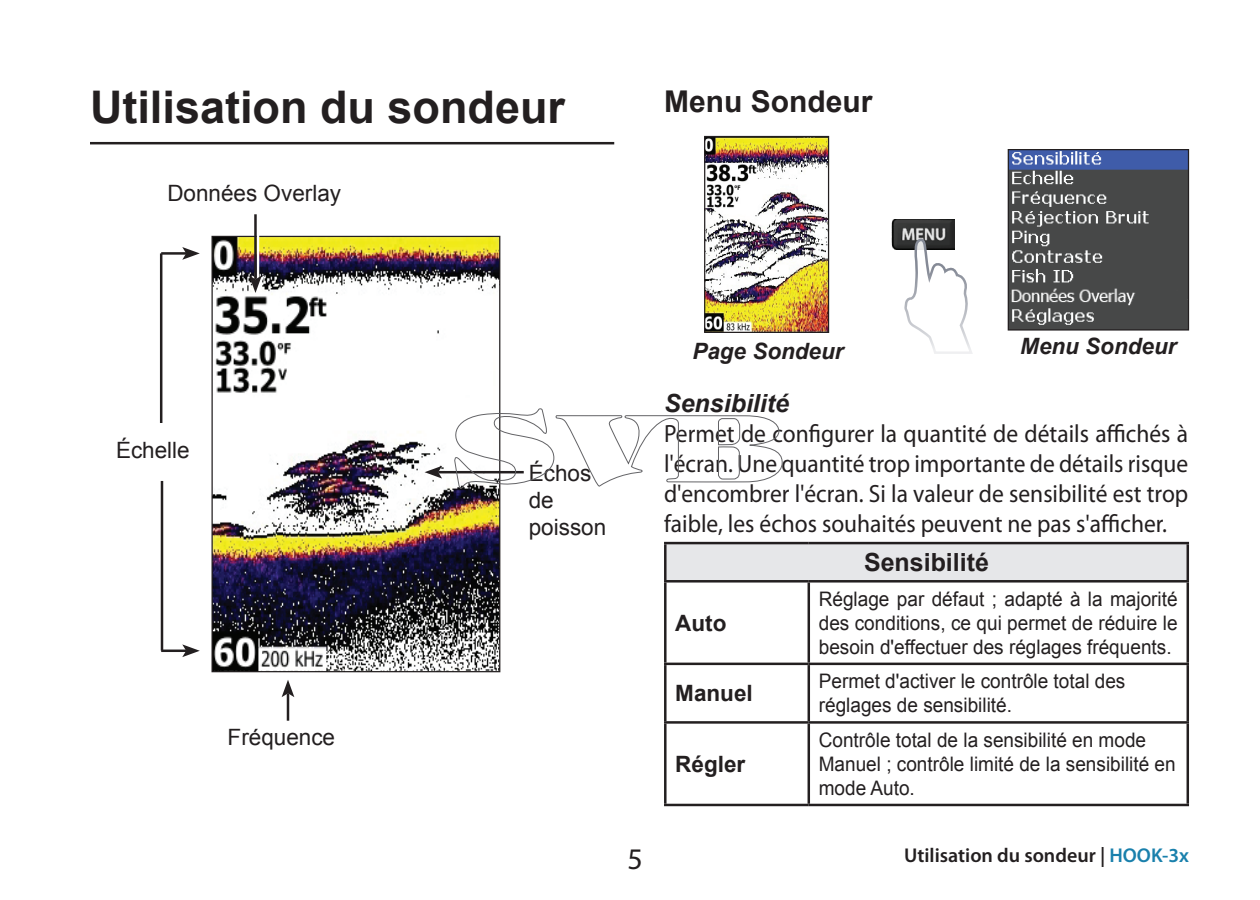
<style>
.page{position:relative;width:1260px;height:900px;background:#fff}
.page>*{position:absolute;margin:0;border:0;box-sizing:border-box;transform-origin:0 0}
.t1{font:700 45px "Arial";color:#231f20}
.t2{font:700 30px "Arial";color:#231f20}
.t3{font:30px "Myriad Pro";color:#231f20}
.t4{font:25px/30px "Myriad Pro";color:#231f20;text-align:justify;scale:.94 1}
.t5{font:italic 700 25px "Arial";color:#231f20}
.t6{font:700 25px "Arial";color:#231f20}
.t7{font:22.5px/27px "Arial";color:#231f20}
.t8{font:italic 700 22.5px "Arial";color:#231f20}
.t9{font:700 22.5px "Arial";color:#231f20}
.t10{font:20px/24px "Arial";color:#231f20;scale:.95 1}
.t11{font:600 20px "Myriad Pro";color:#231f20}
.s1{color:#1980ac}
</style>
<div class="page">
<div style="left:665px;top:543px;width:523px;height:38px;background:#e6e7e9"></div>
<hr style="left:664px;top:542px;width:145px;height:2px;background:#231f20">
<hr style="left:664px;top:544px;width:3px;height:36px;background:#231f20">
<hr style="left:809px;top:542px;width:380px;height:2px;background:#231f20">
<hr style="left:1187px;top:544px;width:2px;height:36px;background:#231f20">
<hr style="left:664px;top:580px;width:145px;height:3px;background:#231f20">
<hr style="left:664px;top:583px;width:3px;height:80px;background:#231f20">
<hr style="left:809px;top:580px;width:380px;height:3px;background:#231f20">
<hr style="left:808px;top:583px;width:2px;height:80px;background:#231f20">
<hr style="left:1187px;top:583px;width:2px;height:80px;background:#231f20">
<hr style="left:664px;top:663px;width:145px;height:2px;background:#231f20">
<hr style="left:664px;top:665px;width:3px;height:56px;background:#231f20">
<hr style="left:809px;top:663px;width:380px;height:2px;background:#231f20">
<hr style="left:808px;top:665px;width:2px;height:56px;background:#231f20">
<hr style="left:1187px;top:665px;width:2px;height:56px;background:#231f20">
<hr style="left:664px;top:721px;width:145px;height:3px;background:#231f20">
<hr style="left:664px;top:724px;width:3px;height:80px;background:#231f20">
<hr style="left:809px;top:721px;width:380px;height:3px;background:#231f20">
<hr style="left:808px;top:724px;width:2px;height:80px;background:#231f20">
<hr style="left:1187px;top:724px;width:2px;height:80px;background:#231f20">
<hr style="left:664px;top:804px;width:145px;height:2px;background:#231f20">
<hr style="left:809px;top:804px;width:380px;height:2px;background:#231f20">
<hr style="left:90px;top:142px;width:524px;height:2px;background:#231f20">
<img style="left:1010px;top:151px;width:177px;height:178px">
<div style="left:1008px;top:149px;width:181px;height:182px;border:1px solid #231f20"></div>
<img style="left:706px;top:138px;width:121px;height:193px">
<div style="left:704px;top:136px;width:125px;height:197px;border:1px solid #231f20"></div>
<img style="left:891px;top:220px;width:64px;height:30px">
<svg style="left:903px;top:238px;width:70px;height:116px"></svg>
<img style="left:213px;top:238px;width:285px;height:432px">
<div style="left:211px;top:236px;width:289px;height:436px;border:1px solid #231f20"></div>
<hr style="left:161px;top:252px;width:25px;height:3px;background:#231f20">
<svg style="left:182px;top:247px;width:18px;height:13px"></svg>
<hr style="left:161px;top:650px;width:25px;height:2px;background:#231f20">
<svg style="left:182px;top:644px;width:18px;height:13px"></svg>
<hr style="left:160px;top:253px;width:2px;height:170px;background:#231f20">
<hr style="left:161px;top:481px;width:2px;height:170px;background:#231f20">
<hr style="left:287px;top:693px;width:2px;height:28px;background:#231f20">
<svg style="left:282px;top:680px;width:12px;height:17px"></svg>
<hr style="left:257px;top:214px;width:2px;height:65px;background:#fff">
<hr style="left:254px;top:214px;width:3px;height:65px;background:#231f20">
<svg style="left:249px;top:275px;width:15px;height:18px"></svg>
<svg style="left:425px;top:408px;width:358px;height:82px"></svg>
<h1 class="t1" style="left:90px;top:77px;width:477px">Utilisation du sondeur</h1>
<p class="t7" style="left:167px;top:180px;width:175px">Données Overlay</p>
<h2 class="t2" style="left:664px;top:81px;width:210px">Menu Sondeur</h2>
<p class="t7" style="left:116px;top:436px;width:75px">Échelle</p>
<p class="t7" style="left:228px;top:723px;width:109px">Fréquence</p>
<p class="t7" style="left:529px;top:460px;width:79px">Échos de poisson</p>
<p class="t8" style="left:692px;top:336px;width:153px">Page Sondeur</p>
<p class="t8" style="left:1020px;top:331px;width:158px">Menu Sondeur</p>
<p class="t5" style="left:664px;top:386px;width:127px">Sensibilité</p>
<p class="t4" style="left:664px;top:418px;width:559px">Permet de configurer la quantité de détails affichés à l'écran. Une quantité trop importante de détails risque d'encombrer l'écran. Si la valeur de sensibilité est trop faible, les échos souhaités peuvent ne pas s'afficher.</p>
<p class="t6" style="left:864px;top:546px;width:127px">Sensibilité</p>
<p class="t9" style="left:675px;top:608px;width:53px">Auto</p>
<p class="t10" style="left:819px;top:587px;width:379px;text-align:justify">Réglage par défaut ; adapté à la majorité des conditions, ce qui permet de réduire le besoin d'effectuer des réglages fréquents.</p>
<p class="t9" style="left:675px;top:678px;width:79px">Manuel</p>
<p class="t10" style="left:819px;top:670px;width:324px">Permet d'activer le contrôle total des réglages de sensibilité.</p>
<p class="t9" style="left:675px;top:749px;width:72px">Régler</p>
<p class="t10" style="left:819px;top:728px;width:377px">Contrôle total de la sensibilité en mode<br>Manuel ; contrôle limité de la sensibilité en mode Auto.</p>
<h2 class="t3" style="left:627px;top:841px;width:17px">5</h2>
<p class="t11" style="left:904px;top:842px;width:286px">Utilisation du sondeur | <span class="s1">HOOK-3x</span></p>
</div>
